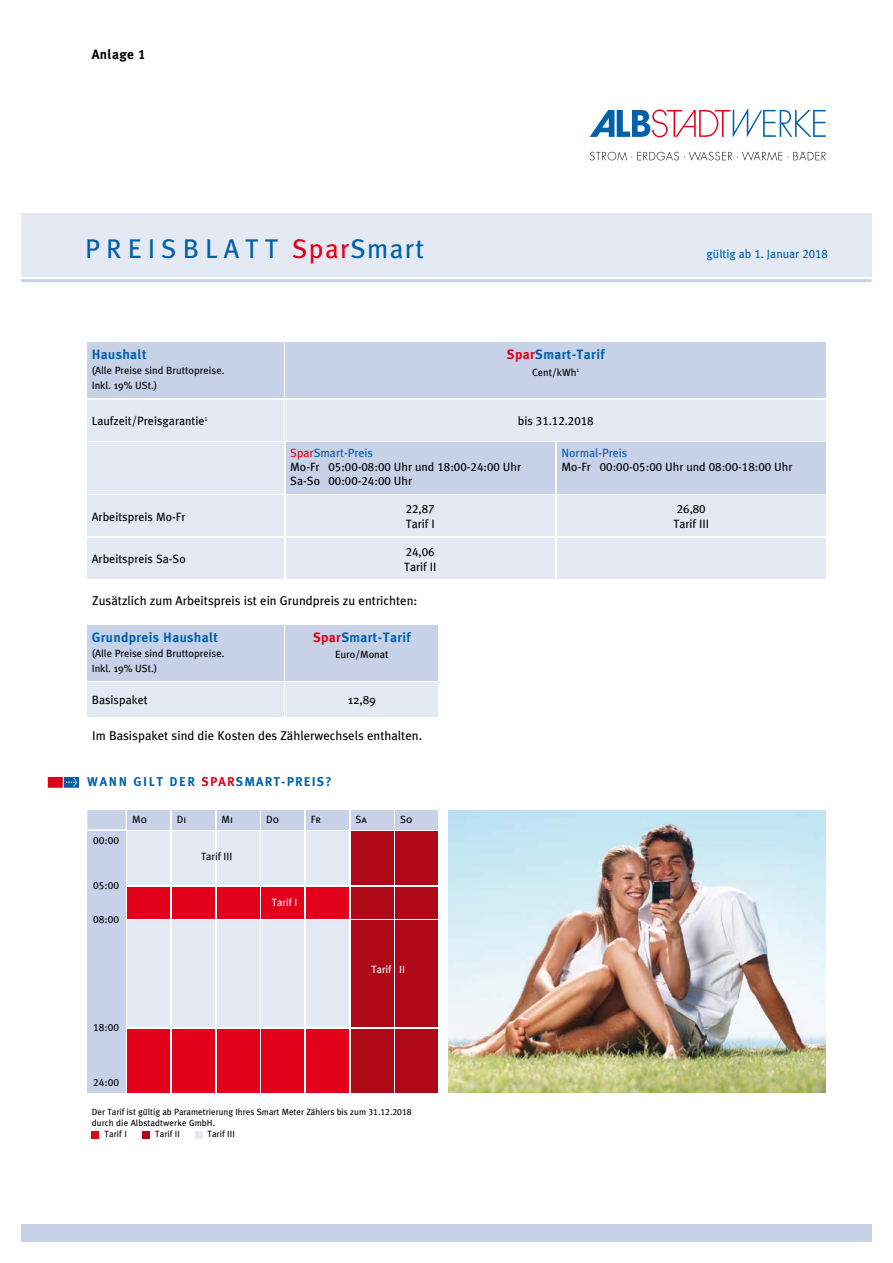
<style>
.page{position:relative;width:893px;height:1263px;background:#fff}
.page>*{position:absolute;margin:0;border:0;box-sizing:border-box;transform-origin:0 0}
.t1{font:27px "Meta Plus Book Caps";letter-spacing:.225em;color:#0060a9}
.t2{font:700 13.5px "Meta Plus";letter-spacing:.025em;color:#0060a9}
.t3{font:700 13.5px "Meta Plus";letter-spacing:.025em;color:#000}
.t4{font:12.75px "Meta Plus";color:#000}
.t5{font:700 12.75px "Meta Plus";letter-spacing:.085em;color:#0060a9}
.t6{font:12px/14.4px "Meta Plus Book Caps";color:#000}
.t7{font:12px "Meta Plus";color:#000}
.t8{font:12px "Meta Plus";color:#0060a9}
.t9{font:10.5px/15px "Meta Plus";color:#000}
.t10{font:10.5px "Meta Plus Book Caps";color:#000}
.t11{font:10.5px "Meta Plus";color:#fff}
.t12{font:9px "Meta Plus";color:#000}
.s1{font-family:"Meta Plus Bold Caps";font-weight:400}
.s2{font-family:"Meta Plus";color:#e2001a}
.s3{font-family:"Meta Plus"}
.s4{color:#e2001a}
.s5{font-family:"Meta Plus Book Caps"}
.s6{font-family:"Calibri";font-weight:700}
</style>
<div class="page">
<div style="left:21px;top:213px;width:851px;height:63px;background:#e5e9f4"></div>
<div style="left:21px;top:1225px;width:851px;height:17px;background:#c7d2e9"></div>
<svg style="left:590px;top:151px;width:236px;height:10px"></svg>
<svg style="left:590px;top:108px;width:236px;height:29px"></svg>
<hr style="left:21px;top:279px;width:851px;height:3px;background:#c7d2e9">
<div style="left:87px;top:342px;width:196px;height:56px;background:#c7d2e9"></div>
<div style="left:286px;top:342px;width:540px;height:56px;background:#c7d2e9"></div>
<div style="left:87px;top:400px;width:196px;height:40px;background:#e5e9f4"></div>
<div style="left:286px;top:400px;width:540px;height:40px;background:#e5e9f4"></div>
<div style="left:87px;top:496px;width:196px;height:40px;background:#e5e9f4"></div>
<div style="left:286px;top:496px;width:269px;height:40px;background:#e5e9f4"></div>
<div style="left:87px;top:538px;width:197px;height:41px;background:#e5e9f4"></div>
<div style="left:286px;top:538px;width:269px;height:41px;background:#e5e9f4"></div>
<div style="left:87px;top:625px;width:197px;height:55px;background:#c7d2e9"></div>
<div style="left:286px;top:625px;width:152px;height:55px;background:#c7d2e9"></div>
<div style="left:87px;top:683px;width:197px;height:34px;background:#e5e9f4"></div>
<div style="left:286px;top:683px;width:152px;height:34px;background:#e5e9f4"></div>
<div style="left:87px;top:443px;width:196px;height:51px;background:#e5e9f4"></div>
<div style="left:286px;top:443px;width:269px;height:51px;background:#c7d2e9"></div>
<div style="left:557px;top:443px;width:269px;height:51px;background:#c7d2e9"></div>
<div style="left:557px;top:496px;width:269px;height:40px;background:#e5e9f4"></div>
<div style="left:557px;top:538px;width:269px;height:41px;background:#e5e9f4"></div>
<div style="left:48px;top:777px;width:15px;height:11px;background:#e2001a"></div>
<div style="left:64px;top:777px;width:15px;height:11px;background:#0060a9"></div>
<svg style="left:66px;top:778px;width:11px;height:9px"></svg>
<div style="left:87px;top:810px;width:39px;height:19px;background:#c7d2e9"></div>
<div style="left:128px;top:810px;width:42px;height:19px;background:#c7d2e9"></div>
<div style="left:128px;top:831px;width:42px;height:53px;background:#e5e9f4"></div>
<div style="left:128px;top:887px;width:42px;height:31px;background:#e2001a"></div>
<div style="left:128px;top:921px;width:42px;height:106px;background:#e5e9f4"></div>
<div style="left:128px;top:1029px;width:42px;height:64px;background:#e2001a"></div>
<div style="left:87px;top:831px;width:39px;height:262px;background:#c7d2e9"></div>
<div style="left:172px;top:810px;width:43px;height:19px;background:#c7d2e9"></div>
<div style="left:172px;top:831px;width:43px;height:53px;background:#e5e9f4"></div>
<div style="left:172px;top:887px;width:43px;height:31px;background:#e2001a"></div>
<div style="left:172px;top:921px;width:43px;height:106px;background:#e5e9f4"></div>
<div style="left:172px;top:1029px;width:43px;height:64px;background:#e2001a"></div>
<div style="left:217px;top:810px;width:42px;height:19px;background:#c7d2e9"></div>
<div style="left:217px;top:831px;width:42px;height:53px;background:#e5e9f4"></div>
<div style="left:217px;top:887px;width:42px;height:31px;background:#e2001a"></div>
<div style="left:217px;top:921px;width:42px;height:106px;background:#e5e9f4"></div>
<div style="left:217px;top:1029px;width:43px;height:64px;background:#e2001a"></div>
<div style="left:262px;top:810px;width:42px;height:19px;background:#c7d2e9"></div>
<div style="left:262px;top:831px;width:42px;height:53px;background:#e5e9f4"></div>
<div style="left:262px;top:887px;width:42px;height:31px;background:#e2001a"></div>
<div style="left:262px;top:921px;width:42px;height:106px;background:#e5e9f4"></div>
<div style="left:262px;top:1029px;width:42px;height:64px;background:#e2001a"></div>
<div style="left:306px;top:810px;width:43px;height:19px;background:#c7d2e9"></div>
<div style="left:306px;top:831px;width:43px;height:53px;background:#e5e9f4"></div>
<div style="left:306px;top:887px;width:43px;height:31px;background:#e2001a"></div>
<div style="left:306px;top:921px;width:43px;height:106px;background:#e5e9f4"></div>
<div style="left:306px;top:1029px;width:43px;height:64px;background:#e2001a"></div>
<div style="left:351px;top:810px;width:42px;height:19px;background:#c7d2e9"></div>
<div style="left:351px;top:831px;width:42px;height:53px;background:#af0917"></div>
<div style="left:351px;top:887px;width:42px;height:31px;background:#af0917"></div>
<div style="left:351px;top:921px;width:42px;height:106px;background:#af0917"></div>
<div style="left:351px;top:1029px;width:42px;height:64px;background:#af0917"></div>
<div style="left:396px;top:810px;width:42px;height:19px;background:#c7d2e9"></div>
<div style="left:396px;top:831px;width:42px;height:53px;background:#af0917"></div>
<div style="left:396px;top:887px;width:42px;height:31px;background:#af0917"></div>
<div style="left:396px;top:921px;width:42px;height:106px;background:#af0917"></div>
<div style="left:396px;top:1029px;width:42px;height:64px;background:#af0917"></div>
<div style="left:92px;top:1131px;width:7px;height:8px;background:#e2001a"></div>
<div style="left:143px;top:1131px;width:7px;height:8px;background:#af0917"></div>
<div style="left:195px;top:1131px;width:8px;height:8px;background:#e5e9f4"></div>
<img style="left:448px;top:810px;width:378px;height:283px">
<p class="t3" style="left:92px;top:47px;width:55px">Anlage <span class="s1">1</span></p>
<h1 class="t1" style="left:85px;top:233px;width:341px">PREISBLATT <span class="s2">Spar</span><span class="s3">Smart</span></h1>
<p class="t2" style="left:92px;top:347px;width:56px">Haushalt</p>
<p class="t9" style="left:92px;top:363px;width:134px">(Alle Preise sind Bruttopreise.<br>Inkl. 19% USt.)</p>
<p class="t2" style="left:507px;top:347px;width:99px"><span class="s4">Spar</span>Smart-Tarif</p>
<p class="t9" style="left:532px;top:364px;width:49px">Cent/kWh<sup>1</sup></p>
<p class="t7" style="left:92px;top:414px;width:118px">Laufzeit/Preisgarantie<sup>1</sup></p>
<p class="t6" style="left:518px;top:413px;width:77px"><span class="s3">bis</span> 31.12.2018</p>
<p class="t8" style="left:706px;top:247px;width:123px">gültig ab <span class="s5">1.</span> Januar <span class="s5">2018</span></p>
<p class="t7" style="left:92px;top:510px;width:95px">Arbeitspreis Mo-Fr</p>
<p class="t8" style="left:290px;top:445px;width:84px"><span class="s4">Spar</span>Smart-Preis</p>
<p class="t6" style="left:290px;top:459px;width:232px"><span class="s3">Mo-Fr</span> 05:00-08:00 <span class="s3">Uhr und</span> 18:00-24:00 <span class="s3">Uhr<br>Sa-So</span> 00:00-24:00 <span class="s3">Uhr</span></p>
<p class="t6" style="left:406px;top:502px;width:30px">22,87</p>
<p class="t7" style="left:406px;top:517px;width:31px">Tarif <span class="s5">I</span></p>
<p class="t6" style="left:406px;top:544px;width:30px">24,06</p>
<p class="t7" style="left:404px;top:560px;width:34px">Tarif <span class="s5">II</span></p>
<p class="t4" style="left:92px;top:593px;width:327px">Zusätzlich zum Arbeitspreis ist ein Grundpreis zu entrichten:</p>
<p class="t7" style="left:92px;top:552px;width:96px">Arbeitspreis Sa-So</p>
<p class="t2" style="left:92px;top:629px;width:128px">Grundpreis Haushalt</p>
<p class="t9" style="left:92px;top:645px;width:134px">(Alle Preise sind Bruttopreise.<br>Inkl. 19% USt.)</p>
<p class="t2" style="left:313px;top:629px;width:99px"><span class="s4">Spar</span>Smart-Tarif</p>
<p class="t9" style="left:335px;top:647px;width:55px">Euro/Monat</p>
<p class="t7" style="left:92px;top:693px;width:57px">Basispaket</p>
<p class="t7" style="left:348px;top:693px;width:29px">12,89</p>
<p class="t4" style="left:92px;top:728px;width:331px">Im Basispaket sind die Kosten des Zählerwechsels enthalten.</p>
<p class="t5" style="left:87px;top:774px;width:246px">WANN GILT DER <span class="s4">SPAR</span>SMART-PREIS?</p>
<p class="t10" style="left:93px;top:834px;width:27px">00:00</p>
<p class="t10" style="left:93px;top:879px;width:27px">05:00</p>
<p class="t10" style="left:93px;top:913px;width:27px">08:00</p>
<p class="t10" style="left:132px;top:813px;width:16px">Mo</p>
<p class="t10" style="left:93px;top:1021px;width:27px">18:00</p>
<p class="t10" style="left:93px;top:1077px;width:27px">24:00</p>
<p class="t10" style="left:177px;top:813px;width:11px">Di</p>
<p class="t10" style="left:221px;top:813px;width:13px">Mi</p>
<p class="t10" style="left:266px;top:813px;width:14px">Do</p>
<p class="t10" style="left:311px;top:813px;width:12px">Fr</p>
<p class="t10" style="left:355px;top:813px;width:13px">Sa</p>
<p class="t10" style="left:400px;top:813px;width:14px">So</p>
<p class="t9" style="left:201px;top:848px;width:33px">Tarif III</p>
<p class="t11" style="left:272px;top:896px;width:27px">Tarif I</p>
<p class="t11" style="left:371px;top:963px;width:35px">Tarif II</p>
<p class="t12" style="left:92px;top:1106px;width:321px">Der Tarif ist gu<span class="s6">̈</span>ltig ab Parametrierung Ihres Smart Meter Zählers bis zum <span class="s5">31.12.2018</span></p>
<p class="t12" style="left:92px;top:1118px;width:125px">durch die Albstadtwerke GmbH.</p>
<p class="t12" style="left:105px;top:1129px;width:24px">Tarif I</p>
<p class="t12" style="left:155px;top:1129px;width:26px">Tarif II</p>
<p class="t12" style="left:207px;top:1129px;width:29px">Tarif III</p>
<p class="t8" style="left:562px;top:445px;width:67px">Normal-Preis</p>
<p class="t6" style="left:562px;top:459px;width:232px"><span class="s3">Mo-Fr</span> 00:00-05:00 <span class="s3">Uhr und</span> 08:00-18:00 <span class="s3">Uhr</span></p>
<p class="t6" style="left:677px;top:502px;width:30px">26,80</p>
<p class="t7" style="left:673px;top:517px;width:37px">Tarif <span class="s5">III</span></p>
</div>
